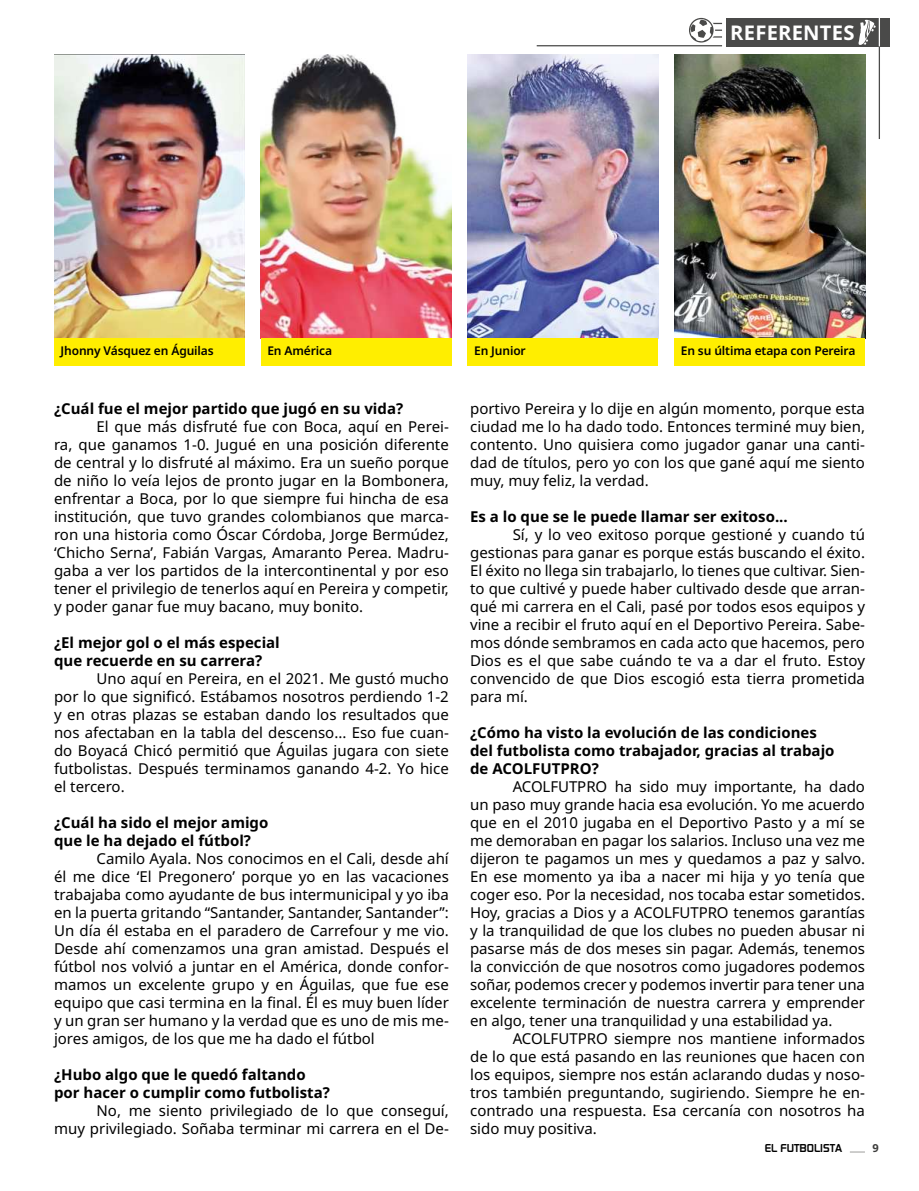
<style>
.page{position:relative;width:919px;height:1191px;background:#fff}
.page>*{position:absolute;margin:0;border:0;box-sizing:border-box;transform-origin:0 0}
.t1{font:700 20.25px "Noto Sans";letter-spacing:.01em;color:#fff}
.t2{font:15px/18px "Noto Sans";color:#000;text-align:justify}
.t3{font:700 15px/18px "Noto Sans";color:#000}
.t4{font:600 12px "Noto Sans";letter-spacing:-.01em;color:#000}
.t5{font:700 11.1px "Noto Sans";color:#3c3c3b}
.t6{font:700 10.2px "Sol Pro";color:#000}
</style>
<div class="page">
<svg style="left:850px;top:1151px;width:14px;height:1px"></svg>
<img style="left:674px;top:54px;width:190px;height:284px">
<img style="left:54px;top:54px;width:191px;height:284px">
<img style="left:261px;top:54px;width:190px;height:284px">
<img style="left:467px;top:54px;width:191px;height:284px">
<div style="left:726px;top:18px;width:163px;height:28px;background:#4a4a49"></div>
<hr style="left:536px;top:45px;width:186px;height:1px;background:#4a4a49">
<hr style="left:878px;top:46px;width:1px;height:93px;background:#4a4a49">
<svg style="left:689px;top:18px;width:33px;height:25px"></svg>
<svg style="left:858px;top:18px;width:21px;height:28px"></svg>
<div style="left:54px;top:338px;width:191px;height:27px;background:#fe0"></div>
<div style="left:261px;top:338px;width:190px;height:27px;background:#fe0"></div>
<div style="left:467px;top:338px;width:191px;height:27px;background:#fe0"></div>
<div style="left:674px;top:338px;width:190px;height:27px;background:#fe0"></div>
<h1 class="t1" style="left:730px;top:24px;width:126px">REFERENTES</h1>
<p class="t4" style="left:61px;top:346px;width:155px">Jhonny Vásquez en Águilas</p>
<p class="t4" style="left:267px;top:346px;width:66px">En América</p>
<p class="t4" style="left:474px;top:346px;width:53px">En Junior</p>
<p class="t4" style="left:680px;top:346px;width:176px">En su última etapa con Pereira</p>
<p class="t3" style="left:54px;top:401px;width:351px">¿Cuál fue el mejor partido que jugó en su vida?</p>
<p class="t2" style="left:54px;top:418px;width:396px;text-indent:43px">El que más disfruté fue con Boca, aquí en Perei&shy;ra, que ganamos 1-0. Jugué en una posición diferente de central y lo disfruté al máximo. Era un sueño porque de niño lo veía lejos de pronto jugar en la Bombonera, enfrentar a Boca, por lo que siempre fui hincha de esa institución, que tuvo grandes colombianos que marca&shy;ron una historia como Óscar Córdoba, Jorge Bermúdez, ‘Chicho Serna’, Fabián Vargas, Amaranto Perea. Madru&shy;gaba a ver los partidos de la intercontinental y por eso tener el privilegio de tenerlos aquí en Pereira y competir, y poder ganar fue muy bacano, muy bonito.</p>
<p class="t3" style="left:54px;top:635px;width:227px">¿El mejor gol o el más especial que recuerde en su carrera?</p>
<p class="t2" style="left:54px;top:670px;width:396px;text-indent:43px">Uno aquí en Pereira, en el 2021. Me gustó mucho por lo que signi昀椀có. Estábamos nosotros perdiendo 1-2 y en otras plazas se estaban dando los resultados que nos afectaban en la tabla del descenso... Eso fue cuan&shy;do Boyacá Chicó permitió que Águilas jugara con siete futbolistas. Después terminamos ganando 4-2. Yo hice el tercero.</p>
<p class="t3" style="left:54px;top:815px;width:216px">¿Cuál ha sido el mejor amigo que le ha dejado el fútbol?</p>
<p class="t2" style="left:54px;top:850px;width:396px;text-indent:43px">Camilo Ayala. Nos conocimos en el Cali, desde ahí él me dice ‘El Pregonero’ porque yo en las vacaciones trabajaba como ayudante de bus intermunicipal y yo iba en la puerta gritando “Santander, Santander, Santander”:<br>Un día él estaba en el paradero de Carrefour y me vio.<br>Desde ahí comenzamos una gran amistad. Después el fútbol nos volvió a juntar en el América, donde confor&shy;mamos un excelente grupo y en Águilas, que fue ese equipo que casi termina en la 昀椀nal. Él es muy buen líder y un gran ser humano y la verdad que es uno de mis me&shy;jores amigos, de los que me ha dado el fútbol</p>
<p class="t3" style="left:54px;top:1067px;width:277px">¿Hubo algo que le quedó faltando por hacer o cumplir como futbolista?</p>
<p class="t2" style="left:54px;top:1102px;width:396px;text-align:right">No, me siento privilegiado de lo que conseguí,<br>muy privilegiado. Soñaba terminar mi carrera en el De-</p>
<p class="t2" style="left:470px;top:400px;width:396px">portivo Pereira y lo dije en algún momento, porque esta ciudad me lo ha dado todo. Entonces terminé muy bien, contento. Uno quisiera como jugador ganar una canti&shy;dad de títulos, pero yo con los que gané aquí me siento muy, muy feliz, la verdad.</p>
<p class="t3" style="left:470px;top:509px;width:319px">Es a lo que se le puede llamar ser exitoso...</p>
<p class="t2" style="left:470px;top:526px;width:396px;text-indent:43px">Sí, y lo veo exitoso porque gestioné y cuando tú gestionas para ganar es porque estás buscando el éxito.<br>El éxito no llega sin trabajarlo, lo tienes que cultivar. Sien&shy;to que cultivé y puede haber cultivado desde que arran&shy;qué mi carrera en el Cali, pasé por todos esos equipos y vine a recibir el fruto aquí en el Deportivo Pereira. Sabe&shy;mos dónde sembramos en cada acto que hacemos, pero Dios es el que sabe cuándo te va a dar el fruto. Estoy convencido de que Dios escogió esta tierra prometida para mí.</p>
<p class="t3" style="left:470px;top:725px;width:366px">¿Cómo ha visto la evolución de las condiciones del futbolista como trabajador, gracias al trabajo de ACOLFUTPRO?</p>
<p class="t2" style="left:470px;top:779px;width:396px;text-indent:43px">ACOLFUTPRO ha sido muy importante, ha dado un paso muy grande hacia esa evolución. Yo me acuerdo que en el 2010 jugaba en el Deportivo Pasto y a mí se me demoraban en pagar los salarios. Incluso una vez me dijeron te pagamos un mes y quedamos a paz y salvo.<br>En ese momento ya iba a nacer mi hija y yo tenía que coger eso. Por la necesidad, nos tocaba estar sometidos.<br>Hoy, gracias a Dios y a ACOLFUTPRO tenemos garantías y la tranquilidad de que los clubes no pueden abusar ni pasarse más de dos meses sin pagar. Además, tenemos la convicción de que nosotros como jugadores podemos soñar, podemos crecer y podemos invertir para tener una excelente terminación de nuestra carrera y emprender en algo, tener una tranquilidad y una estabilidad ya.</p>
<p class="t2" style="left:470px;top:1031px;width:396px;text-indent:43px">ACOLFUTPRO siempre nos mantiene informados de lo que está pasando en las reuniones que hacen con los equipos, siempre nos están aclarando dudas y noso&shy;tros también preguntando, sugiriendo. Siempre he en&shy;contrado una respuesta. Esa cercanía con nosotros ha sido muy positiva.</p>
<p class="t6" style="left:764px;top:1142px;width:79px">EL FUTBOLISTA</p>
<p class="t5" style="left:872px;top:1143px;width:8px">9</p>
</div>
